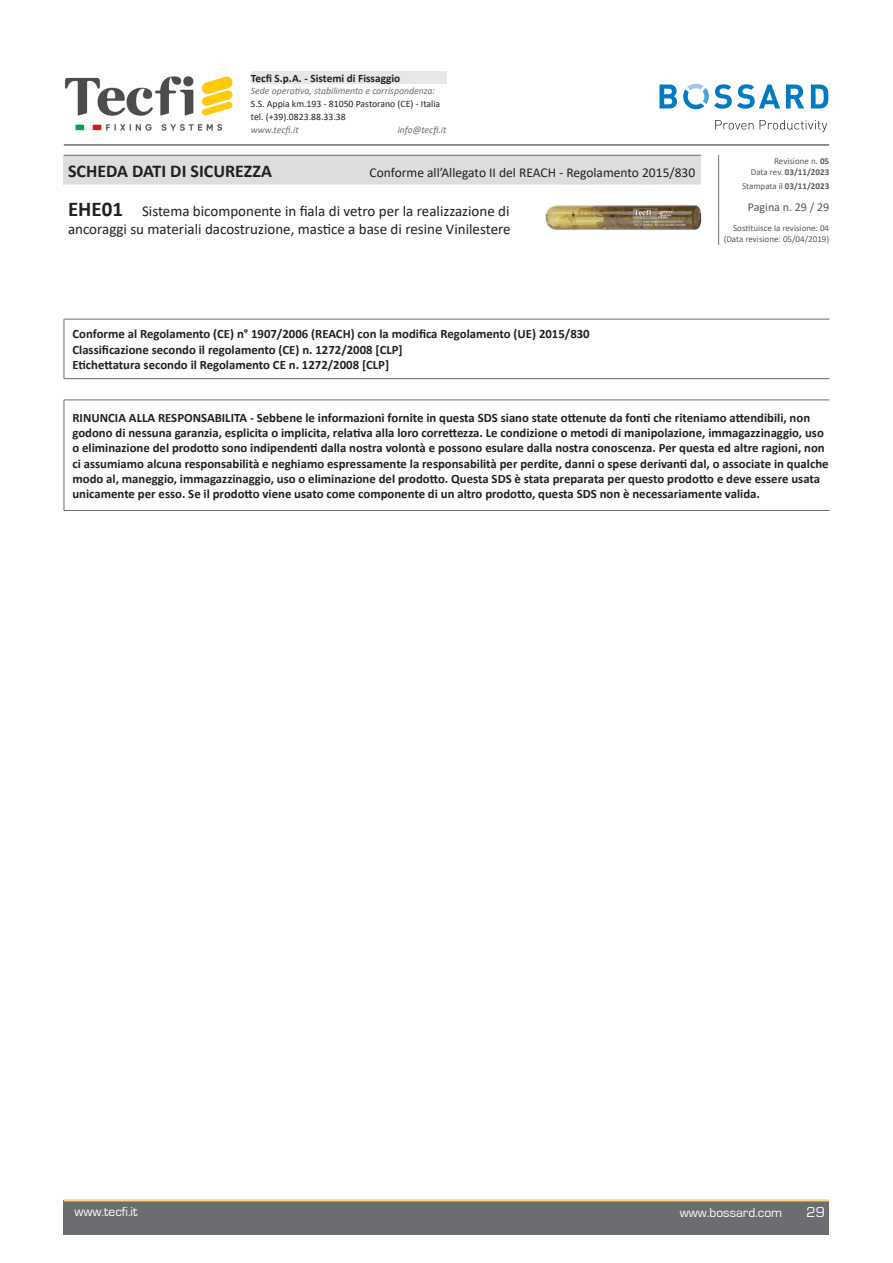
<style>
.page{position:relative;width:893px;height:1263px;background:#fff}
.page>*{position:absolute;margin:0;border:0;box-sizing:border-box;transform-origin:0 0}
.t1{font:700 18px "Calibri";color:#231f20}
.t2{font:15px/18px "Calibri";color:#231f20}
.t3{font:15px "Eurostile";color:#fff}
.t4{font:13.5px "Calibri";color:#231f20}
.t5{font:13.5px "Eurostile";color:#fff}
.t6{font:700 12.75px/15.3px "Calibri";color:#231f20}
.t7{font:12px "Calibri";color:#57585a}
.t8{font:700 11.25px "Calibri";color:#231f20}
.t9{font:italic 9.75px "Calibri";color:#6c6d70}
.t10{font:9.75px/12.8px "Calibri";color:#231f20}
.t11{font:9px/10.8px "Calibri";color:#57585a;text-align:right}
.s1{font-weight:700;font-size:21px}
.s2{font-weight:700}
</style>
<div class="page">
<div style="left:64px;top:1200px;width:765px;height:34px;background:#6c6d70"></div>
<hr style="left:64px;top:1199px;width:765px;height:2px;background:#fed772">
<div style="left:64px;top:155px;width:637px;height:30px;background:#dcdddf"></div>
<hr style="left:64px;top:155px;width:637px;height:1px;background:#6c6d70">
<svg style="left:718px;top:155px;width:2px;height:90px"></svg>
<hr style="left:64px;top:145px;width:765px;height:1px;background:#231f20">
<svg style="left:715px;top:120px;width:38px;height:10px"></svg>
<svg style="left:760px;top:120px;width:67px;height:12px"></svg>
<svg style="left:659px;top:84px;width:18px;height:24px"></svg>
<svg style="left:786px;top:84px;width:18px;height:24px"></svg>
<svg style="left:811px;top:84px;width:18px;height:24px"></svg>
<svg style="left:683px;top:83px;width:97px;height:27px"></svg>
<img style="left:545px;top:205px;width:156px;height:25px">
<img style="left:64px;top:76px;width:169px;height:55px">
<div style="left:251px;top:72px;width:195px;height:12px;background:#e6e7e9"></div>
<svg style="left:64px;top:379px;width:765px;height:21px"></svg>
<hr style="left:64px;top:319px;width:765px;height:1px;background:#6c6d70">
<hr style="left:64px;top:319px;width:1px;height:59px;background:#6c6d70">
<hr style="left:64px;top:378px;width:765px;height:1px;background:#6c6d70">
<hr style="left:64px;top:400px;width:765px;height:1px;background:#6c6d70">
<hr style="left:64px;top:400px;width:1px;height:110px;background:#6c6d70">
<hr style="left:64px;top:510px;width:765px;height:1px;background:#6c6d70">
<p class="t8" style="left:251px;top:70px;width:151px">Tecfi S.p.A. - Sistemi di Fissaggio</p>
<p class="t9" style="left:251px;top:84px;width:186px">Sede operativa, stabilimento e corrispondenza:</p>
<p class="t10" style="left:251px;top:97px;width:191px">S.S. Appia km.193 - 81050 Pastorano (CE) - Italia tel. (+39).0823.88.33.38</p>
<p class="t9" style="left:251px;top:123px;width:49px">www.tecfi.it</p>
<p class="t9" style="left:398px;top:123px;width:50px">info@tecfi.it</p>
<h1 class="t1" style="left:68px;top:158px;width:205px">SCHEDA DATI DI SICUREZZA</h1>
<p class="t4" style="left:370px;top:163px;width:327px">Conforme all’Allegato II del REACH - Regolamento 2015/830</p>
<p class="t2" style="left:68px;top:202px;width:444px"><span class="s1">EHE01</span> Sistema bicomponente in fiala di vetro per la realizzazione di ancoraggi su materiali dacostruzione, mastice a base di resine Vinilestere</p>
<p class="t11" style="left:751px;top:155px;width:80px">Revisione n. <span class="s2">05<br></span>Data rev. <span class="s2">03/11/2023</span></p>
<p class="t11" style="left:742px;top:181px;width:89px">Stampata il <span class="s2">03/11/2023</span></p>
<p class="t7" style="left:748px;top:199px;width:83px">Pagina n. 29 / 29</p>
<p class="t11" style="left:724px;top:223px;width:107px">Sostituisce la revisione: 04 (Data revisione: 05/04/2019)</p>
<p class="t6" style="left:72px;top:326px;width:519px">Conforme al Regolamento (CE) n° 1907/2006 (REACH) con la modifica Regolamento (UE) 2015/830<br>Classificazione secondo il regolamento (CE) n. 1272/2008 [CLP]<br>Etichettatura secondo il Regolamento CE n. 1272/2008 [CLP]</p>
<p class="t6" style="left:72px;top:410px;width:758px">RINUNCIA ALLA RESPONSABILITA - Sebbene le informazioni fornite in questa SDS siano state ottenute da fonti che riteniamo attendibili, non godono di nessuna garanzia, esplicita o implicita, relativa alla loro correttezza. Le condizione o metodi di manipolazione, immagazzinaggio, uso o eliminazione del prodotto sono indipendenti dalla nostra volontà e possono esulare dalla nostra conoscenza. Per questa ed altre ragioni, non ci assumiamo alcuna responsabilità e neghiamo espressamente la responsabilità per perdite, danni o spese derivanti dal, o associate in qualche modo al, maneggio, immagazzinaggio, uso o eliminazione del prodotto. Questa SDS è stata preparata per questo prodotto e deve essere usata unicamente per esso. Se il prodotto viene usato come componente di un altro prodotto, questa SDS non è necessariamente valida.</p>
<p class="t5" style="left:74px;top:1204px;width:65px">www.tecfi.it</p>
<p class="t5" style="left:680px;top:1205px;width:104px">www.bossard.com</p>
<p class="t3" style="left:806px;top:1203px;width:20px">29</p>
</div>
